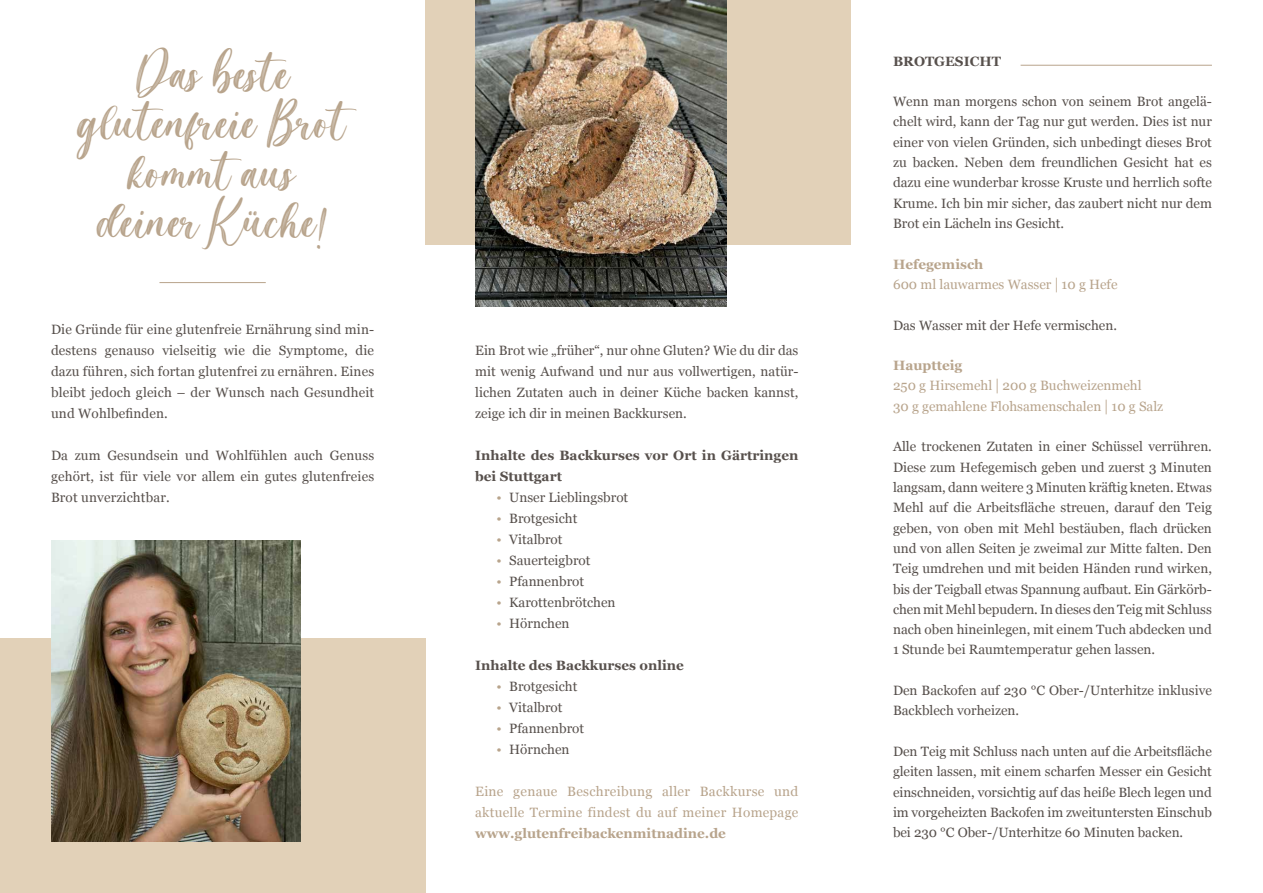
<style>
.page{position:relative;width:1263px;height:893px;background:#fff}
.page>*{position:absolute;margin:0;border:0;box-sizing:border-box;transform-origin:0 0}
.t1{font:37.5px/49.5px "Magista Brush";color:#b8a48c;text-align:center}
.t2{font:13.5px/20.2px "Georgia";color:#57504c;text-align:justify}
.t3{font:13.5px/20.2px "Georgia";color:#b8a48c}
.t4{font:700 13.5px/21px "Georgia";color:#57504c}
.t5{font:13.5px/21px "Georgia";letter-spacing:.02em;color:#b8a48c}
.t6{font:700 13.5px "Georgia";color:#b8a48c}
.s1{color:#b8a48c}
.s2{font-weight:700}
.s3{font-family:"Kohinoor Bangla"}
</style>
<div class="page">
<div style="left:0;top:639px;width:425px;height:254px;background:#e2d1b8"></div>
<div style="left:425px;top:0;width:425px;height:244px;background:#e2d1b8"></div>
<hr style="left:159px;top:282px;width:107px;height:1px;background:#b8a48c">
<hr style="left:1020px;top:65px;width:192px;height:1px;background:#b8a48c">
<img style="left:51px;top:540px;width:249px;height:302px">
<img style="left:475px;top:0;width:251px;height:306px">
<h1 class="t1" style="left:79px;top:48px;width:269px">Das beste glutenfreie Brot kommt aus deiner Küche!</h1>
<p class="t2" style="left:51px;top:318px;width:325px;line-height:21px">Die Gründe für eine glutenfreie Ernährung sind min&shy;destens genauso vielseitig wie die Symptome, die dazu führen, sich fortan glutenfrei zu ernähren. Eines bleibt jedoch gleich – der Wunsch nach Gesundheit und Wohlbefinden.</p>
<p class="t2" style="left:51px;top:444px;width:325px;line-height:21px">Da zum Gesundsein und Wohlfühlen auch Genuss gehört, ist für viele vor allem ein gutes glutenfreies Brot unverzichtbar.</p>
<p class="t2" style="left:475px;top:339px;width:325px;line-height:21px">Ein Brot wie „früher“, nur ohne Gluten? Wie du dir das mit wenig Aufwand und nur aus vollwertigen, natür&shy;lichen Zutaten auch in deiner Küche backen kannst, zeige ich dir in meinen Backkursen.</p>
<p class="t4" style="left:475px;top:444px;width:325px">Inhalte des Backkurses vor Ort in Gärtringen bei Stuttgart</p>
<p class="t2" style="left:496px;top:486px;width:133px"><span class="s1">•</span> Unser Lieblingsbrot</p>
<p class="t2" style="left:496px;top:507px;width:82px"><span class="s1">•</span> Brotgesicht</p>
<p class="t2" style="left:496px;top:528px;width:68px"><span class="s1">•</span> Vitalbrot</p>
<p class="t2" style="left:496px;top:549px;width:95px"><span class="s1">•</span> Sauerteigbrot</p>
<p class="t2" style="left:496px;top:570px;width:89px"><span class="s1">•</span> Pfannenbrot</p>
<p class="t2" style="left:496px;top:591px;width:121px"><span class="s1">•</span> Karottenbrötchen</p>
<p class="t2" style="left:496px;top:612px;width:75px"><span class="s1">•</span> Hörnchen</p>
<p class="t4" style="left:475px;top:654px;width:210px">Inhalte des Backkurses online</p>
<p class="t2" style="left:496px;top:675px;width:82px"><span class="s1">•</span> Brotgesicht</p>
<p class="t2" style="left:496px;top:696px;width:68px"><span class="s1">•</span> Vitalbrot</p>
<p class="t2" style="left:496px;top:717px;width:89px"><span class="s1">•</span> Pfannenbrot</p>
<p class="t2" style="left:496px;top:738px;width:75px"><span class="s1">•</span> Hörnchen</p>
<p class="t5" style="left:475px;top:780px;width:325px">Eine genaue Beschreibung aller Backkurse und aktuelle Termine findest du auf meiner Homepage</p>
<p class="t6" style="left:475px;top:823px;width:252px">www.glutenfreibackenmitnadine.de</p>
<p class="t4" style="left:893px;top:50px;width:109px">BROTGESICHT</p>
<p class="t2" style="left:893px;top:91px;width:320px">Wenn man morgens schon von seinem Brot angelä&shy;chelt wird, kann der Tag nur gut werden. Dies ist nur einer von vielen Gründen, sich unbedingt dieses Brot zu backen. Neben dem freundlichen Gesicht hat es dazu eine wunderbar krosse Kruste und herrlich softe Krume. Ich bin mir sicher, das zaubert nicht nur dem Brot ein Lächeln ins Gesicht.</p>
<p class="t3" style="left:893px;top:253px;width:226px"><span class="s2">Hefegemisch<br></span>600 ml lauwarmes Wasser <span class="s3">|</span> 10 g Hefe</p>
<p class="t2" style="left:893px;top:314px;width:226px">Das Wasser mit der Hefe vermischen.</p>
<p class="t3" style="left:893px;top:355px;width:272px"><span class="s2">Hauptteig<br></span>250 g Hirsemehl <span class="s3">|</span> 200 g Buchweizenmehl<br>30 g gemahlene Flohsamenschalen <span class="s3">|</span> 10 g Salz</p>
<p class="t2" style="left:893px;top:436px;width:320px">Alle trockenen Zutaten in einer Schüssel verrühren.<br>Diese zum Hefegemisch geben und zuerst 3 Minuten langsam, dann weitere 3 Minuten kräftig kneten. Etwas Mehl auf die Arbeitsfläche streuen, darauf den Teig geben, von oben mit Mehl bestäuben, flach drücken und von allen Seiten je zweimal zur Mitte falten. Den Teig umdrehen und mit beiden Händen rund wirken, bis der Teigball etwas Spannung aufbaut. Ein Gärkörb&shy;chen mit Mehl bepudern. In dieses den Teig mit Schluss nach oben hineinlegen, mit einem Tuch abdecken und 1 Stunde bei Raumtemperatur gehen lassen.</p>
<p class="t2" style="left:893px;top:680px;width:320px">Den Backofen auf 230 °C Ober-/Unterhitze inklusive<br>Backblech vorheizen.</p>
<p class="t2" style="left:893px;top:741px;width:320px">Den Teig mit Schluss nach unten auf die Arbeitsfläche gleiten lassen, mit einem scharfen Messer ein Gesicht einschneiden, vorsichtig auf das heiße Blech legen und im vorgeheizten Backofen im zweituntersten Einschub bei 230 °C Ober-/Unterhitze 60 Minuten backen.</p>
</div>
